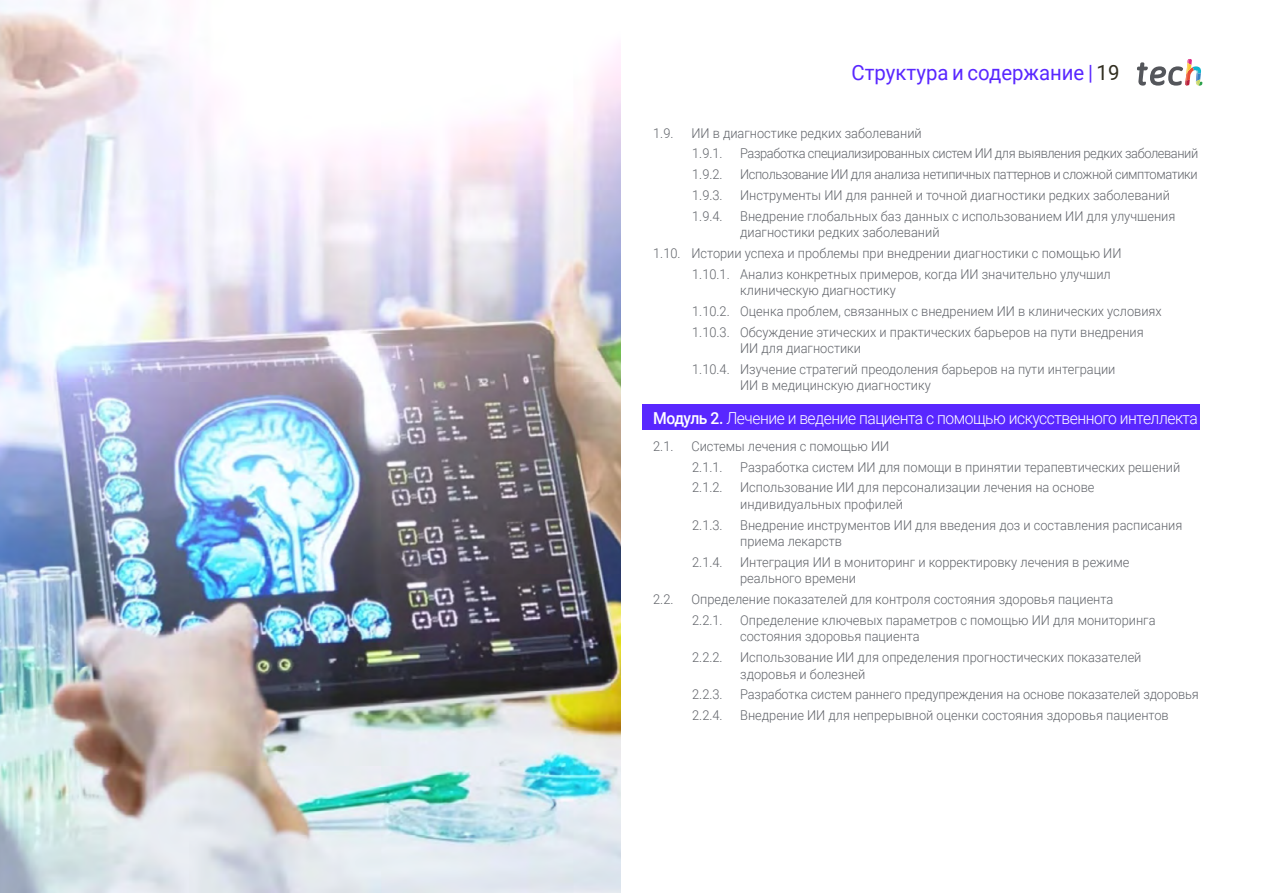
<style>
.page{position:relative;width:1263px;height:893px;background:#fff}
.page>*{position:absolute;margin:0;border:0;box-sizing:border-box;transform-origin:0 0}
.t1{font:21px "Roboto";color:#5927ff}
.t2{font:300 16.5px "Roboto";letter-spacing:-.03em;color:#fff;scale:.95 1}
.t3{font:300 13.5px/20.7px "Roboto";color:#61646a;scale:.95 1}
.t4{font:300 13.5px "Roboto";letter-spacing:-.03em;color:#61646a;scale:.95 1}
.s1{color:#312e20}
.s2{font-weight:500}
</style>
<div class="page">
<img style="left:0;top:0;width:621px;height:893px">
<div style="left:642px;top:405px;width:557px;height:25px;background:#5927ff"></div>
<svg style="left:1137px;top:59px;width:65px;height:27px"></svg>
<h1 class="t1" style="left:851px;top:57px;width:269px">Структура и содержание | <span class="s1">19</span></h1>
<p class="t3" style="left:653px;top:122px;width:23px">1.9.</p>
<p class="t3" style="left:691px;top:122px;width:244px">ИИ в диагностике редких заболеваний<br>1.9.1.</p>
<p class="t4" style="left:740px;top:144px;width:484px">Разработка специализированных систем ИИ для выявления редких заболеваний</p>
<p class="t3" style="left:692px;top:164px;width:34px">1.9.2.</p>
<p class="t4" style="left:740px;top:165px;width:483px">Использование ИИ для анализа нетипичных паттернов и сложной симптоматики</p>
<p class="t3" style="left:692px;top:184px;width:34px">1.9.3.</p>
<p class="t3" style="left:740px;top:184px;width:454px">Инструменты ИИ для ранней и точной диагностики редких заболеваний</p>
<p class="t3" style="left:692px;top:205px;width:34px">1.9.4.</p>
<p class="t3" style="left:740px;top:207px;width:460px;line-height:16.5px">Внедрение глобальных баз данных с использованием ИИ для улучшения диагностики редких заболеваний</p>
<p class="t3" style="left:692px;top:242px;width:453px;text-indent:-39px">1.10. Истории успеха и проблемы при внедрении диагностики с помощью ИИ<br>1.10.1. Анализ конкретных примеров, когда ИИ значительно улучшил</p>
<p class="t3" style="left:692px;top:280px;width:496px;text-indent:48px">клиническую диагностику<br>1.10.2. Оценка проблем, связанных с внедрением ИИ в клинических условиях<br>1.10.3. Обсуждение этических и практических барьеров на пути внедрения</p>
<p class="t3" style="left:692px;top:338px;width:447px;text-indent:48px">ИИ для диагностики<br>1.10.4. Изучение стратегий преодоления барьеров на пути интеграции</p>
<p class="t3" style="left:740px;top:375px;width:202px">ИИ в медицинскую диагностику</p>
<p class="t2" style="left:653px;top:406px;width:575px"><span class="s2">Модуль 2.</span> Лечение и ведение пациента с помощью искусственного интеллекта</p>
<p class="t3" style="left:653px;top:435px;width:23px">2.1.</p>
<p class="t3" style="left:691px;top:435px;width:210px">Системы лечения с помощью ИИ<br>2.1.1.</p>
<p class="t3" style="left:740px;top:456px;width:465px">Разработка систем ИИ для помощи в принятии терапевтических решений</p>
<p class="t3" style="left:692px;top:477px;width:34px">2.1.2.</p>
<p class="t3" style="left:740px;top:479px;width:374px;line-height:16.5px">Использование ИИ для персонализации лечения на основе индивидуальных профилей</p>
<p class="t3" style="left:692px;top:514px;width:34px">2.1.3.</p>
<p class="t3" style="left:740px;top:516px;width:467px;line-height:16.5px">Внедрение инструментов ИИ для введения доз и составления расписания приема лекарств</p>
<p class="t3" style="left:692px;top:551px;width:34px">2.1.4.</p>
<p class="t3" style="left:740px;top:553px;width:411px;line-height:16.5px">Интеграция ИИ в мониторинг и корректировку лечения в режиме реального времени</p>
<p class="t3" style="left:653px;top:588px;width:23px">2.2.</p>
<p class="t3" style="left:691px;top:588px;width:446px">Определение показателей для контроля состояния здоровья пациента<br>2.2.1.</p>
<p class="t3" style="left:740px;top:611px;width:439px;line-height:16.5px">Определение ключевых параметров с помощью ИИ для мониторинга состояния здоровья пациента</p>
<p class="t3" style="left:692px;top:646px;width:34px">2.2.2.</p>
<p class="t3" style="left:740px;top:648px;width:424px;line-height:16.5px">Использование ИИ для определения прогностических показателей здоровья и болезней</p>
<p class="t3" style="left:692px;top:684px;width:34px">2.2.3.</p>
<p class="t3" style="left:740px;top:684px;width:484px">Разработка систем раннего предупреждения на основе показателей здоровья</p>
<p class="t3" style="left:692px;top:704px;width:34px">2.2.4.</p>
<p class="t3" style="left:740px;top:704px;width:453px">Внедрение ИИ для непрерывной оценки состояния здоровья пациентов</p>
</div>
